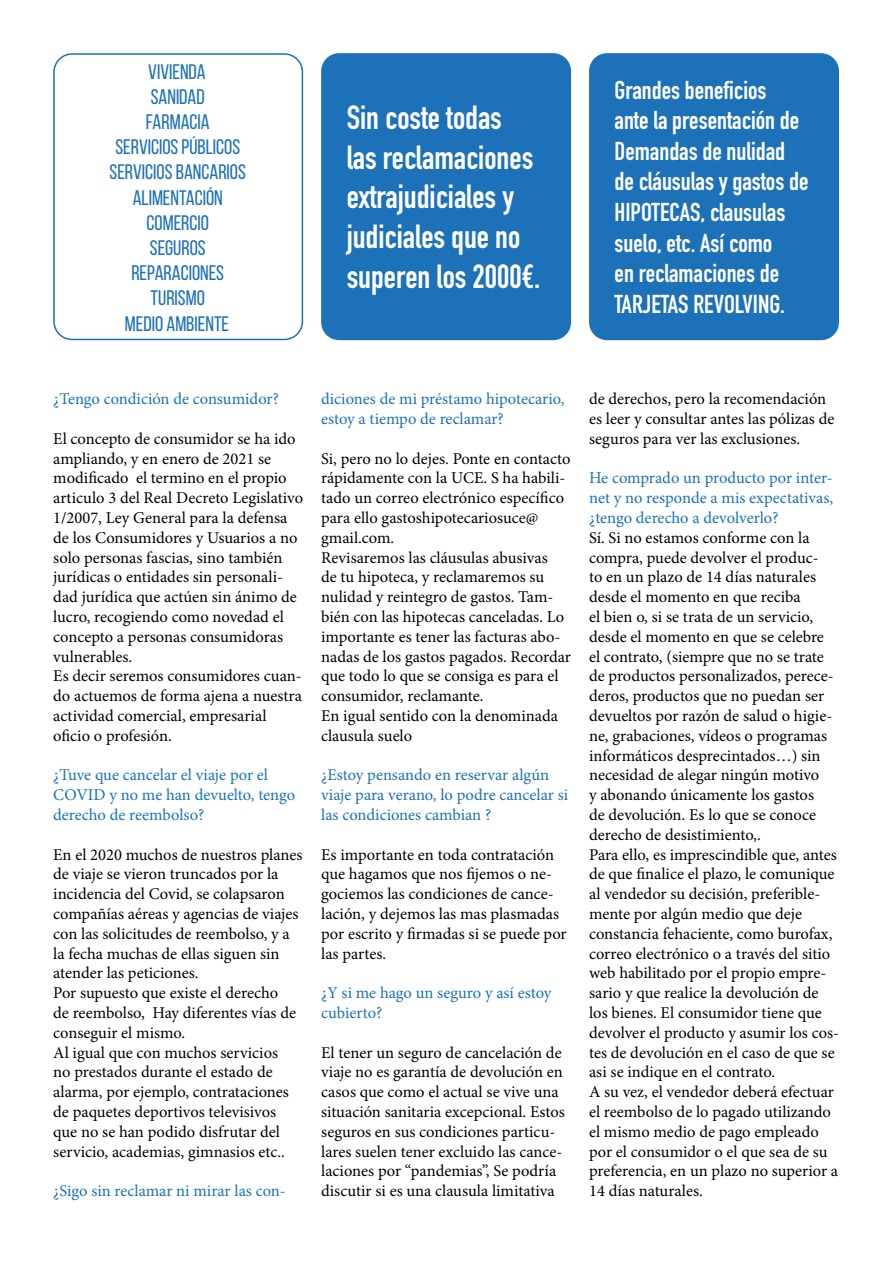
<style>
.page{position:relative;width:893px;height:1263px;background:#fff}
.page>*{position:absolute;margin:0;border:0;box-sizing:border-box;transform-origin:0 0}
.t1{font:700 33px/39.6px "DIN Condensed";color:#fff}
.t2{font:700 25.5px/30.6px "DIN Condensed";color:#fff}
.t3{font:21px/25.2px "Bebas Neue";color:#1d71b8;text-align:center}
.t4{font:16.5px/19.8px "Minion Pro";color:#000}
.t5{font:16.5px/19.8px "Minion Pro";color:#1d71b8}
.t6{font:16.5px/19.8px "Minion Pro";letter-spacing:-.005em;color:#1874b8}
</style>
<div class="page">
<div style="left:53px;top:53px;width:250px;height:287px;border:2px solid #1d71b8;border-radius:18px"></div>
<div style="left:321px;top:53px;width:250px;height:287px;background:#1d71b8;border-radius:18px"></div>
<div style="left:589px;top:53px;width:250px;height:287px;background:#1d71b8;border-radius:18px"></div>
<p class="t3" style="left:110px;top:59px;width:138px">VIVIENDA<br>SANIDAD<br>FARMACIA<br>SERVICIOS PÚBLICOS<br>SERVICIOS BANCARIOS<br>ALIMENTACIÓN<br>COMERCIO<br>SEGUROS<br>REPARACIONES<br>TURISMO<br>MEDIO AMBIENTE</p>
<h1 class="t1" style="left:347px;top:98px;width:195px">Sin coste todas<br>las reclamaciones extrajudiciales y judiciales que no superen los 2000€.</h1>
<h2 class="t2" style="left:615px;top:74px;width:195px">Grandes beneficios<br>ante la presentación de<br>Demandas de nulidad de cláusulas y gastos de<br>HIPOTECAS, clausulas suelo, etc. Así como<br>en reclamaciones de<br>TARJETAS REVOLVING.</h2>
<p class="t6" style="left:53px;top:389px;width:227px">¿Tengo condición de consumidor?</p>
<p class="t4" style="left:53px;top:429px;width:251px">El concepto de consumidor se ha ido ampliando, y en enero de 2021 se modificado el termino en el propio articulo 3 del Real Decreto Legislativo 1/2007, Ley General para la defensa de los Consumidores y Usuarios a no solo personas fascias, sino también jurídicas o entidades sin personali&shy;dad jurídica que actúen sin ánimo de lucro, recogiendo como novedad el concepto a personas consumidoras vulnerables.<br>Es decir seremos consumidores cuan&shy;do actuemos de forma ajena a nuestra actividad comercial, empresarial oficio o profesión.</p>
<p class="t6" style="left:53px;top:765px;width:243px">¿Tuve que cancelar el viaje por el<br>COVID y no me han devuelto, tengo derecho de reembolso?</p>
<p class="t4" style="left:53px;top:844px;width:251px">En el 2020 muchos de nuestros planes de viaje se vieron truncados por la incidencia del Covid, se colapsaron compañías aéreas y agencias de viajes con las solicitudes de reembolso, y a la fecha muchas de ellas siguen sin atender las peticiones.<br>Por supuesto que existe el derecho<br>de reembolso, Hay diferentes vías de conseguir el mismo.<br>Al igual que con muchos servicios<br>no prestados durante el estado de alarma, por ejemplo, contrataciones de paquetes deportivos televisivos que no se han podido disfrutar del servicio, academias, gimnasios etc..</p>
<p class="t5" style="left:53px;top:1181px;width:234px">¿Sigo sin reclamar ni mirar las con-</p>
<p class="t5" style="left:321px;top:389px;width:245px">diciones de mi préstamo hipotecario, estoy a tiempo de reclamar?</p>
<p class="t4" style="left:321px;top:448px;width:251px">Si, pero no lo dejes. Ponte en contacto rápidamente con la UCE. S ha habili&shy;tado un correo electrónico específico para ello gastoshipotecariosuce@ gmail.com.<br>Revisaremos las cláusulas abusivas<br>de tu hipoteca, y reclamaremos su nulidad y reintegro de gastos. Tam&shy;bién con las hipotecas canceladas. Lo importante es tener las facturas abo&shy;nadas de los gastos pagados. Recordar que todo lo que se consiga es para el consumidor, reclamante.<br>En igual sentido con la denominada clausula suelo</p>
<p class="t5" style="left:321px;top:765px;width:248px">¿Estoy pensando en reservar algún viaje para verano, lo podre cancelar si las condiciones cambian ?</p>
<p class="t4" style="left:321px;top:844px;width:247px">Es importante en toda contratación que hagamos que nos fijemos o ne&shy;gociemos las condiciones de cance&shy;lación, y dejemos las mas plasmadas por escrito y firmadas si se puede por las partes.</p>
<p class="t5" style="left:321px;top:983px;width:232px">¿Y si me hago un seguro y así estoy cubierto?</p>
<p class="t4" style="left:321px;top:1042px;width:245px">El tener un seguro de cancelación de viaje no es garantía de devolución en casos que como el actual se vive una situación sanitaria excepcional. Estos seguros en sus condiciones particu&shy;lares suelen tener excluido las cance&shy;laciones por “pandemias”, Se podría discutir si es una clausula limitativa</p>
<p class="t4" style="left:589px;top:389px;width:247px">de derechos, pero la recomendación es leer y consultar antes las pólizas de seguros para ver las exclusiones.</p>
<p class="t5" style="left:589px;top:468px;width:246px;text-align:justify">He comprado un producto por inter&shy;net y no responde a mis expectativas, ¿tengo derecho a devolverlo?</p>
<p class="t4" style="left:589px;top:528px;width:251px">Sí. Si no estamos conforme con la compra, puede devolver el produc-<br>to en un plazo de 14 días naturales desde el momento en que reciba<br>el bien o, si se trata de un servicio, desde el momento en que se celebre el contrato, (siempre que no se trate de productos personalizados, perece&shy;deros, productos que no puedan ser devueltos por razón de salud o higie&shy;ne, grabaciones, vídeos o programas informáticos desprecintados…) sin necesidad de alegar ningún motivo<br>y abonando únicamente los gastos<br>de devolución. Es lo que se conoce derecho de desistimiento,.<br>Para ello, es imprescindible que, antes de que finalice el plazo, le comunique al vendedor su decisión, preferible&shy;mente por algún medio que deje constancia fehaciente, como burofax, correo electrónico o a través del sitio web habilitado por el propio empre&shy;sario y que realice la devolución de los bienes. El consumidor tiene que devolver el producto y asumir los cos&shy;tes de devolución en el caso de que se asi se indique en el contrato.<br>A su vez, el vendedor deberá efectuar el reembolso de lo pagado utilizando el mismo medio de pago empleado por el consumidor o el que sea de su preferencia, en un plazo no superior a 14 días naturales.</p>
</div>
